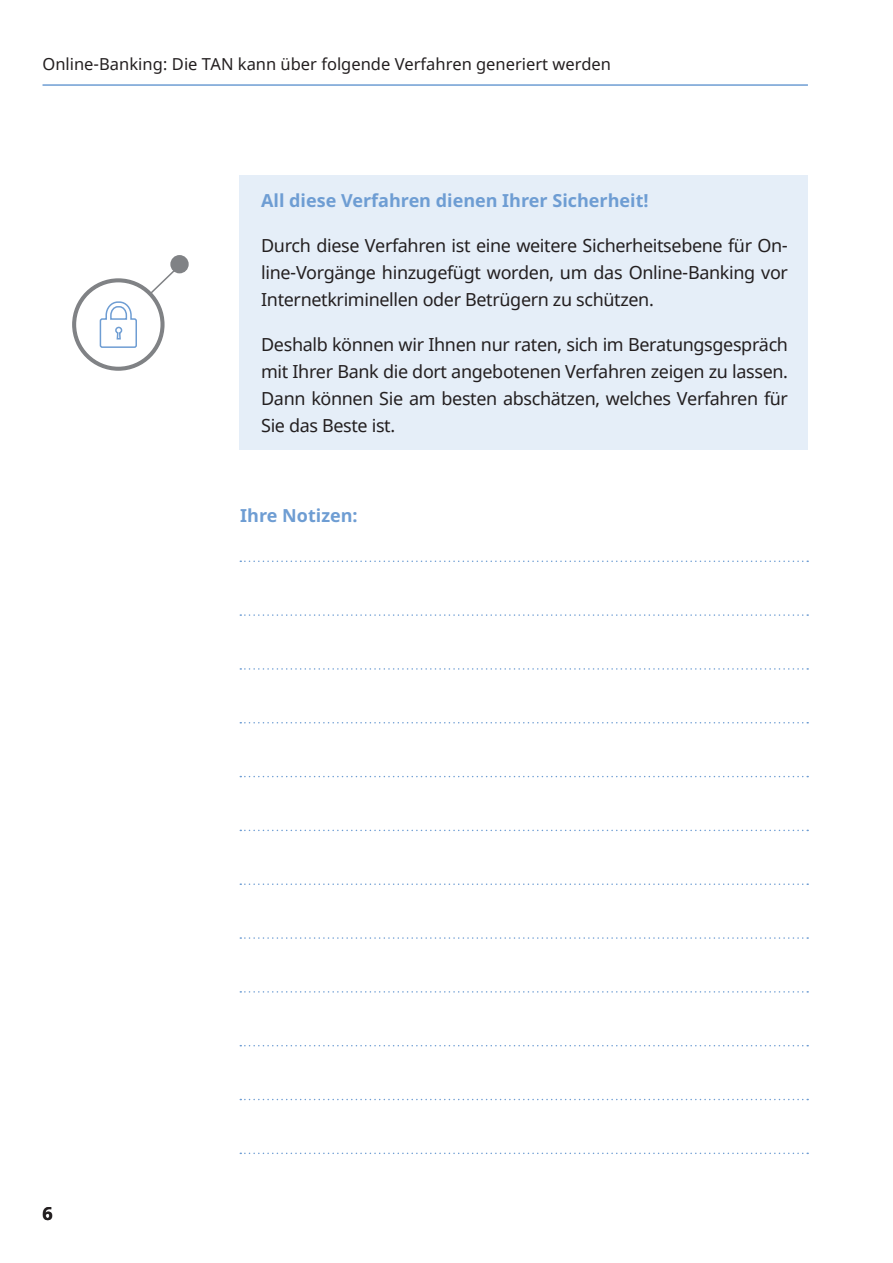
<style>
.page{position:relative;width:893px;height:1263px;background:#fff}
.page>*{position:absolute;margin:0;border:0;box-sizing:border-box;transform-origin:0 0}
.t1{font:18px/27px "Noto Sans";letter-spacing:-.02em;color:#231f20;text-align:justify}
.t2{font:700 18px "Noto Sans";color:#6e9dd3}
.t3{font:700 18px "Noto Sans";color:#231f20}
.t4{font:16.5px "Noto Sans";color:#231f20}
</style>
<div class="page">
<div style="left:240px;top:176px;width:568px;height:274px;background:#e5eef8"></div>
<hr style="left:43px;top:84px;width:765px;height:2px;background:#6e9dd3">
<div style="left:171px;top:256px;width:17px;height:17px;background:#808285;border-radius:50%"></div>
<div style="left:170px;top:255px;width:19px;height:18px;border:2px solid #808285;border-radius:50%"></div>
<svg style="left:72px;top:263px;width:110px;height:108px"></svg>
<svg style="left:240px;top:560px;width:568px;height:2px"></svg>
<svg style="left:240px;top:883px;width:568px;height:2px"></svg>
<svg style="left:240px;top:722px;width:568px;height:1px"></svg>
<svg style="left:240px;top:1045px;width:568px;height:1px"></svg>
<svg style="left:240px;top:668px;width:568px;height:2px"></svg>
<svg style="left:240px;top:991px;width:568px;height:2px"></svg>
<svg style="left:240px;top:830px;width:568px;height:1px"></svg>
<svg style="left:240px;top:1152px;width:568px;height:2px"></svg>
<svg style="left:240px;top:614px;width:568px;height:2px"></svg>
<svg style="left:240px;top:937px;width:568px;height:2px"></svg>
<svg style="left:240px;top:776px;width:568px;height:1px"></svg>
<svg style="left:240px;top:1099px;width:568px;height:1px"></svg>
<p class="t4" style="left:43px;top:52px;width:570px">Online-Banking: Die TAN kann über folgende Verfahren generiert werden</p>
<p class="t2" style="left:261px;top:188px;width:389px">All diese Verfahren dienen Ihrer Sicherheit!</p>
<p class="t1" style="left:261px;top:233px;width:528px">Durch diese Verfahren ist eine weitere Sicherheitsebene für On&shy;line-Vorgänge hinzugefügt worden, um das Online-Banking vor Internetkriminellen oder Betrügern zu schützen.</p>
<p class="t1" style="left:261px;top:332px;width:528px">Deshalb können wir Ihnen nur raten, sich im Beratungsgespräch mit Ihrer Bank die dort angebotenen Verfahren zeigen zu lassen.<br>Dann können Sie am besten abschätzen, welches Verfahren für Sie das Beste ist.</p>
<p class="t2" style="left:240px;top:503px;width:119px">Ihre Notizen:</p>
<p class="t3" style="left:43px;top:1201px;width:12px">6</p>
</div>
